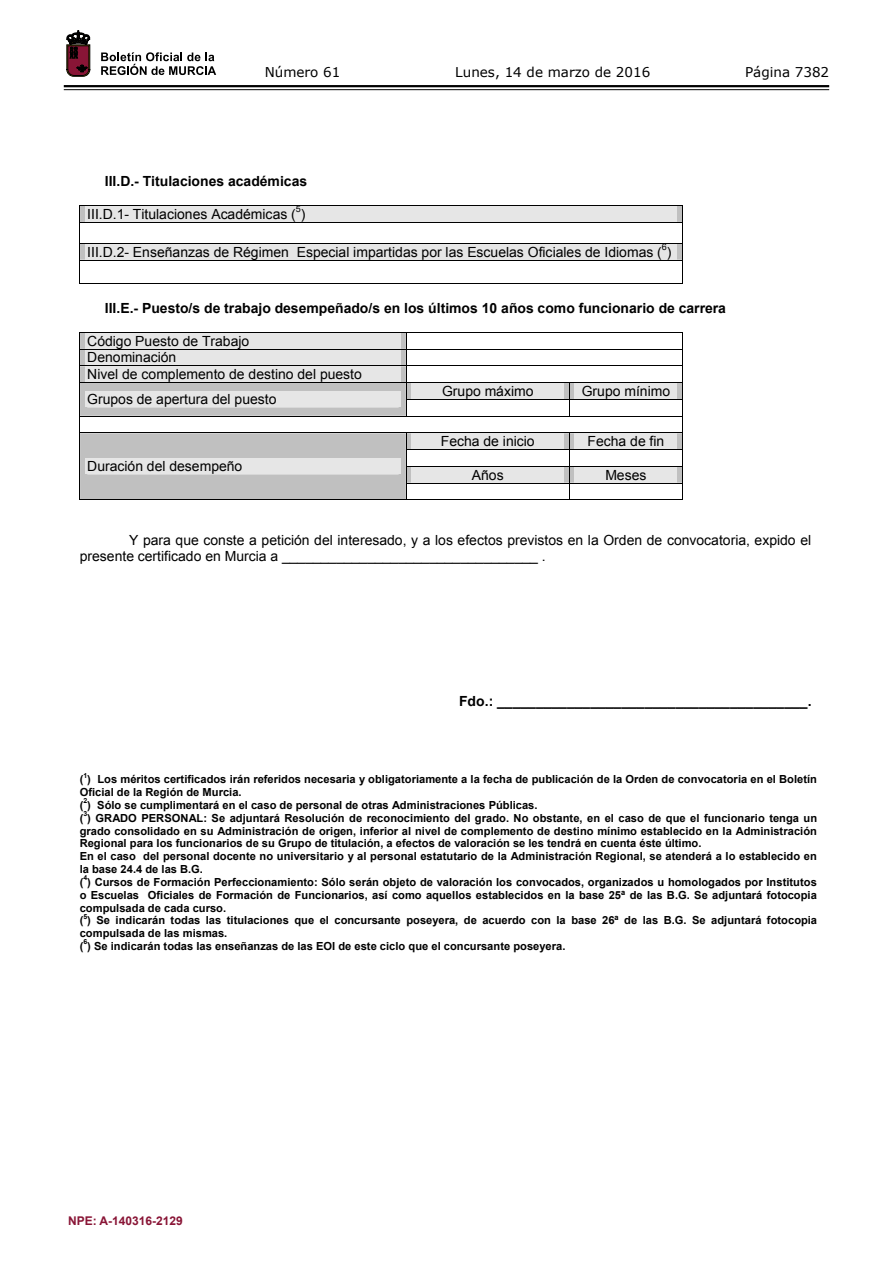
<style>
.page{position:relative;width:893px;height:1263px;background:#fff}
.page>*{position:absolute;margin:0;border:0;box-sizing:border-box;transform-origin:0 0}
.t1{font:13.95px/16.8px "Arial";color:#000}
.t2{font:700 13.95px "Arial";color:#000}
.t3{font:13.5px "Verdana";color:#000}
.t4{font:700 12px "Arial";color:#891536}
.t5{font:700 11.1px/12.8px "Arial";color:#000}
.t6{font:9px "Arial";color:#000}
.t7{font:700 6.9px "Arial";color:#000}
</style>
<div class="page">
<hr style="left:64px;top:85px;width:765px;height:2px;background:#000">
<hr style="left:64px;top:89px;width:765px;height:1px;background:#000">
<svg style="left:101px;top:52px;width:115px;height:23px"></svg>
<svg style="left:67px;top:31px;width:23px;height:45px"></svg>
<svg style="left:79px;top:205px;width:604px;height:79px"></svg>
<svg style="left:79px;top:332px;width:604px;height:168px"></svg>
<p class="t3" style="left:265px;top:62px;width:77px">Número 61</p>
<p class="t3" style="left:455px;top:62px;width:196px">Lunes, 14 de marzo de 2016</p>
<p class="t3" style="left:745px;top:62px;width:86px">Página 7382</p>
<p class="t2" style="left:105px;top:172px;width:204px">III.D.- Titulaciones académicas</p>
<p class="t1" style="left:87px;top:206px;width:220px">III.D.1- Titulaciones Académicas ( )</p>
<p class="t6" style="left:296px;top:203px;width:7px">5</p>
<p class="t1" style="left:87px;top:243px;width:586px">III.D.2- Enseñanzas de Régimen Especial impartidas por las Escuelas Oficiales de Idiomas ( )</p>
<p class="t6" style="left:662px;top:241px;width:7px">6</p>
<p class="t2" style="left:105px;top:299px;width:623px">III.E.- Puesto/s de trabajo desempeñado/s en los últimos 10 años como funcionario de carrera</p>
<p class="t1" style="left:87px;top:333px;width:276px">Código Puesto de Trabajo<br>Denominación<br>Nivel de complemento de destino del puesto</p>
<p class="t1" style="left:87px;top:391px;width:191px">Grupos de apertura del puesto</p>
<p class="t1" style="left:442px;top:383px;width:93px">Grupo máximo</p>
<p class="t1" style="left:582px;top:383px;width:90px">Grupo mínimo</p>
<p class="t1" style="left:87px;top:458px;width:157px">Duración del desempeño</p>
<p class="t1" style="left:441px;top:433px;width:95px">Fecha de inicio</p>
<p class="t1" style="left:587px;top:433px;width:78px">Fecha de fin</p>
<p class="t1" style="left:472px;top:466px;width:33px">Años</p>
<p class="t1" style="left:605px;top:466px;width:43px">Meses</p>
<p class="t1" style="left:80px;top:532px;width:733px;line-height:16px;text-indent:49px">Y para que conste a petición del interesado, y a los efectos previstos en la Orden de convocatoria, expido el presente certificado en Murcia a _________________________________ .</p>
<p class="t2" style="left:459px;top:692px;width:354px">Fdo.: ________________________________________.</p>
<p class="t7" style="left:83px;top:771px;width:5px">1</p>
<p class="t5" style="left:80px;top:786px;width:459px">Oficial de la Región de Murcia.<br>( ) Sólo se cumplimentará en el caso de personal de otras Administraciones Públicas.</p>
<p class="t5" style="left:80px;top:773px;width:739px">( ) Los méritos certificados irán referidos necesaria y obligatoriamente a la fecha de publicación de la Orden de convocatoria en el Boletín</p>
<p class="t7" style="left:83px;top:796px;width:5px">2</p>
<p class="t5" style="left:80px;top:812px;width:739px">( ) GRADO PERSONAL: Se adjuntará Resolución de reconocimiento del grado. No obstante, en el caso de que el funcionario tenga un</p>
<p class="t7" style="left:83px;top:809px;width:5px">3</p>
<p class="t5" style="left:80px;top:824px;width:739px">grado consolidado en su Administración de origen, inferior al nivel de complemento de destino mínimo establecido en la Administración Regional para los funcionarios de su Grupo de titulación, a efectos de valoración se les tendrá en cuenta éste último.<br>En el caso del personal docente no universitario y al personal estatutario de la Administración Regional, se atenderá a lo establecido en la base 24.4 de las B.G.<br>( ) Cursos de Formación Perfeccionamiento: Sólo serán objeto de valoración los convocados, organizados u homologados por Institutos</p>
<p class="t7" style="left:83px;top:873px;width:5px">4</p>
<p class="t5" style="left:80px;top:889px;width:739px">o Escuelas Oficiales de Formación de Funcionarios, así como aquellos establecidos en la base 25ª de las B.G. Se adjuntará fotocopia compulsada de cada curso.<br>( ) Se indicarán todas las titulaciones que el concursante poseyera, de acuerdo con la base 26ª de las B.G. Se adjuntará fotocopia</p>
<p class="t7" style="left:83px;top:912px;width:5px">5</p>
<p class="t5" style="left:80px;top:927px;width:487px">compulsada de las mismas.<br>( ) Se indicarán todas las enseñanzas de las EOI de este ciclo que el concursante poseyera.</p>
<p class="t7" style="left:83px;top:937px;width:5px">6</p>
<p class="t4" style="left:68px;top:1213px;width:116px">NPE: A-140316-2129</p>
</div>
